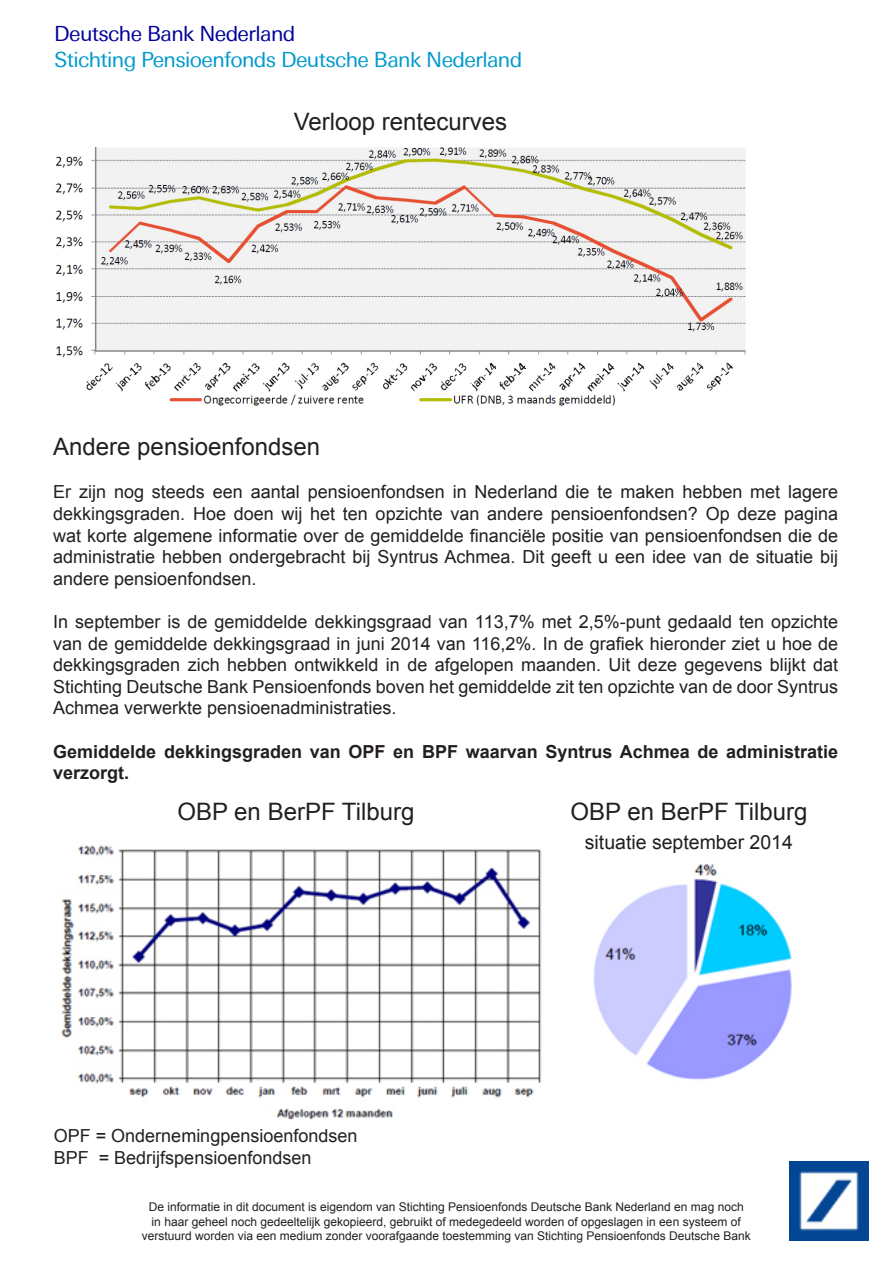
<style>
.page{position:relative;width:893px;height:1263px;background:#fff}
.page>*{position:absolute;margin:0;border:0;box-sizing:border-box;transform-origin:0 0}
.t1{font:24px "Arial";color:#231f20}
.t2{font:21px "Univers Deutsche Bank";letter-spacing:-.03em;color:#09c}
.t3{font:21px "Univers Deutsche Bank";letter-spacing:-.03em;color:#009}
.t4{font:19.5px "Arial";color:#231f20}
.t5{font:18px/21.6px "Arial";color:#231f20;text-align:justify}
.t6{font:700 18px/21.6px "Arial";color:#231f20}
.t7{font:12px/14.4px "Arial";color:#231f20;text-align:center}
</style>
<div class="page">
<img style="left:789px;top:1161px;width:80px;height:79px">
<img style="left:61px;top:845px;width:731px;height:275px">
<img style="left:55px;top:147px;width:691px;height:259px">
<p class="t3" style="left:54px;top:22px;width:243px">Deutsche Bank Nederland</p>
<p class="t2" style="left:54px;top:47px;width:470px">Stichting Pensioenfonds Deutsche Bank Nederland</p>
<p class="t1" style="left:294px;top:106px;width:215px">Verloop rentecurves</p>
<p class="t1" style="left:53px;top:431px;width:268px">Andere pensioenfondsen</p>
<p class="t5" style="left:53px;top:481px;width:786px">Er zijn nog steeds een aantal pensioenfondsen in Nederland die te maken hebben met lagere dekkingsgraden. Hoe doen wij het ten opzichte van andere pensioenfondsen? Op deze pagina wat korte algemene informatie over de gemiddelde financiële positie van pensioenfondsen die de administratie hebben ondergebracht bij Syntrus Achmea. Dit geeft u een idee van de situatie bij andere pensioenfondsen.</p>
<p class="t5" style="left:53px;top:611px;width:786px">In september is de gemiddelde dekkingsgraad van 113,7% met 2,5%-punt gedaald ten opzichte van de gemiddelde dekkingsgraad in juni 2014 van 116,2%. In de grafiek hieronder ziet u hoe de dekkingsgraden zich hebben ontwikkeld in de afgelopen maanden. Uit deze gegevens blijkt dat Stichting Deutsche Bank Pensioenfonds boven het gemiddelde zit ten opzichte van de door Syntrus Achmea verwerkte pensioenadministraties.</p>
<p class="t6" style="left:53px;top:741px;width:786px">Gemiddelde dekkingsgraden van OPF en BPF waarvan Syntrus Achmea de administratie verzorgt.</p>
<p class="t1" style="left:177px;top:796px;width:238px">OBP en BerPF Tilburg</p>
<p class="t1" style="left:570px;top:796px;width:238px">OBP en BerPF Tilburg</p>
<p class="t4" style="left:585px;top:829px;width:210px">situatie september 2014</p>
<p class="t5" style="left:54px;top:1125px;width:305px">OPF = Ondernemingpensioenfondsen</p>
<p class="t5" style="left:54px;top:1147px;width:259px">BPF = Bedrijfspensioenfondsen</p>
<p class="t7" style="left:142px;top:1200px;width:610px">De informatie in dit document is eigendom van Stichting Pensioenfonds Deutsche Bank Nederland en mag noch<br>in haar geheel noch gedeeltelijk gekopieerd, gebruikt of medegedeeld worden of opgeslagen in een systeem of verstuurd worden via een medium zonder voorafgaande toestemming van Stichting Pensioenfonds Deutsche Bank</p>
</div>
